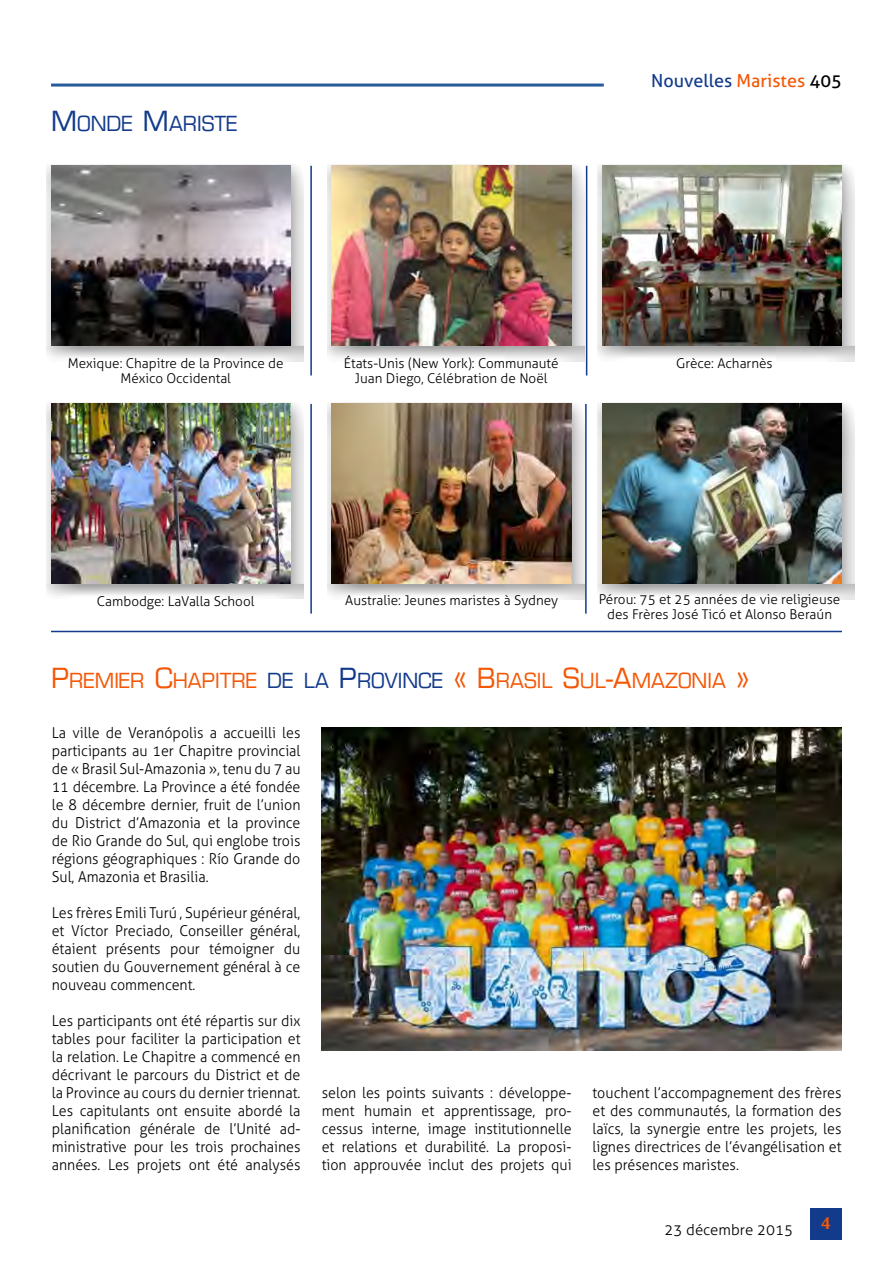
<style>
.page{position:relative;width:893px;height:1263px;background:#fff}
.page>*{position:absolute;margin:0;border:0;box-sizing:border-box;transform-origin:0 0}
.t1{font:20.25px "Eurostile";color:#f45706}
.t2{font:20.25px "Eurostile";color:#123b8b}
.t3{font:18px "Aller";color:#123b8b}
.t4{font:700 18px "Novarese IT Cby BT";color:#f45706}
.t5{font:300 15px/18px "Aller";color:#000;text-align:justify;scale:.95 1}
.t6{font:300 15px "Aller";color:#000}
.t7{font:300 13.5px/15px "Aller";color:#000;text-align:center}
.s1{font-size:27px}
.s2{color:#f45706}
.s3{color:#000}
.s4{color:#123b8b}
.s5{font-size:27px;color:#123b8b}
</style>
<div class="page">
<hr style="left:51px;top:84px;width:553px;height:3px;background:#275b9b">
<div style="left:810px;top:1208px;width:32px;height:31px;background:#123b8b"></div>
<div style="left:598px;top:164px;width:257px;height:198px;background:#000;opacity:.35"></div>
<img style="left:602px;top:166px;width:240px;height:180px">
<div style="left:327px;top:164px;width:257px;height:198px;background:#000;opacity:.35"></div>
<img style="left:331px;top:166px;width:240px;height:180px">
<div style="left:47px;top:164px;width:257px;height:198px;background:#000;opacity:.35"></div>
<img style="left:51px;top:166px;width:240px;height:180px">
<div style="left:598px;top:403px;width:257px;height:197px;background:#000;opacity:.35"></div>
<img style="left:602px;top:404px;width:240px;height:180px">
<div style="left:327px;top:403px;width:257px;height:197px;background:#000;opacity:.35"></div>
<img style="left:331px;top:404px;width:240px;height:180px">
<div style="left:47px;top:403px;width:257px;height:196px;background:#000;opacity:.35"></div>
<img style="left:51px;top:404px;width:240px;height:179px">
<hr style="left:310px;top:166px;width:2px;height:209px;background:#123b8b">
<hr style="left:586px;top:166px;width:1px;height:209px;background:#123b8b">
<hr style="left:310px;top:404px;width:2px;height:210px;background:#123b8b">
<hr style="left:585px;top:404px;width:2px;height:210px;background:#123b8b">
<hr style="left:51px;top:631px;width:791px;height:1px;background:#123b8b">
<img style="left:322px;top:727px;width:520px;height:324px">
<h1 class="t2" style="left:51px;top:111px;width:188px"><span class="s1">M</span> ONDE <span class="s1">M</span> ARISTE</h1>
<p class="t3" style="left:651px;top:69px;width:192px">Nouvelles <span class="s2">Maristes</span> <span class="s3">405</span></p>
<p class="t7" style="left:68px;top:355px;width:217px">Mexique: Chapitre de la Province de<br>México Occidental</p>
<p class="t7" style="left:344px;top:355px;width:216px">États-Unis (New York): Communauté<br>Juan Diego, Célébration de Noël</p>
<p class="t7" style="left:676px;top:355px;width:98px">Grèce: Acharnès</p>
<p class="t7" style="left:97px;top:593px;width:159px">Cambodge: LaValla School</p>
<p class="t7" style="left:345px;top:593px;width:214px">Australie: Jeunes maristes à Sydney</p>
<p class="t7" style="left:599px;top:592px;width:243px">Pérou: 75 et 25 années de vie religieuse des Frères José Ticó et Alonso Beraún</p>
<h1 class="t1" style="left:51px;top:668px;width:700px"><span class="s1">P</span>REMIER <span class="s1">C</span>HAPITRE <span class="s4">DE LA</span> <span class="s5">P</span><span class="s4">ROVINCE</span> <span class="s1">« B</span>RASIL <span class="s1">S</span>UL<span class="s1">-A</span>MAZONIA <span class="s1">»</span></h1>
<p class="t5" style="left:52px;top:724px;width:263px">La ville de Veranópolis a accueilli les participants au 1er Chapitre provincial de « Brasil Sul-Amazonia », tenu du 7 au 11 décembre. La Province a été fondée le 8 décembre dernier, fruit de l’union du District d’Amazonia et la province de Rio Grande do Sul, qui englobe trois régions géographiques : Río Grande do Sul, Amazonia et Brasilia.</p>
<p class="t5" style="left:52px;top:904px;width:263px">Les frères Emili Turú , Supérieur général, et Víctor Preciado, Conseiller général, étaient présents pour témoigner du soutien du Gouvernement général à ce nouveau commencent.</p>
<p class="t5" style="left:52px;top:1012px;width:263px">Les participants ont été répartis sur dix tables pour faciliter la participation et la relation. Le Chapitre a commencé en décrivant le parcours du District et de la Province au cours du dernier triennat.<br>Les capitulants ont ensuite abordé la planification générale de l’Unité ad&shy;ministrative pour les trois prochaines années. Les projets ont été analysés</p>
<p class="t5" style="left:322px;top:1084px;width:264px">selon les points suivants : développe&shy;ment humain et apprentissage, pro&shy;cessus interne, image institutionnelle et relations et durabilité. La proposi&shy;tion approuvée inclut des projets qui</p>
<p class="t5" style="left:592px;top:1084px;width:264px">touchent l’accompagnement des frères et des communautés, la formation des laïcs, la synergie entre les projets, les lignes directrices de l’évangélisation et les présences maristes.</p>
<p class="t6" style="left:664px;top:1220px;width:130px">23 décembre 2015</p>
<p class="t4" style="left:821px;top:1212px;width:12px">4</p>
</div>
